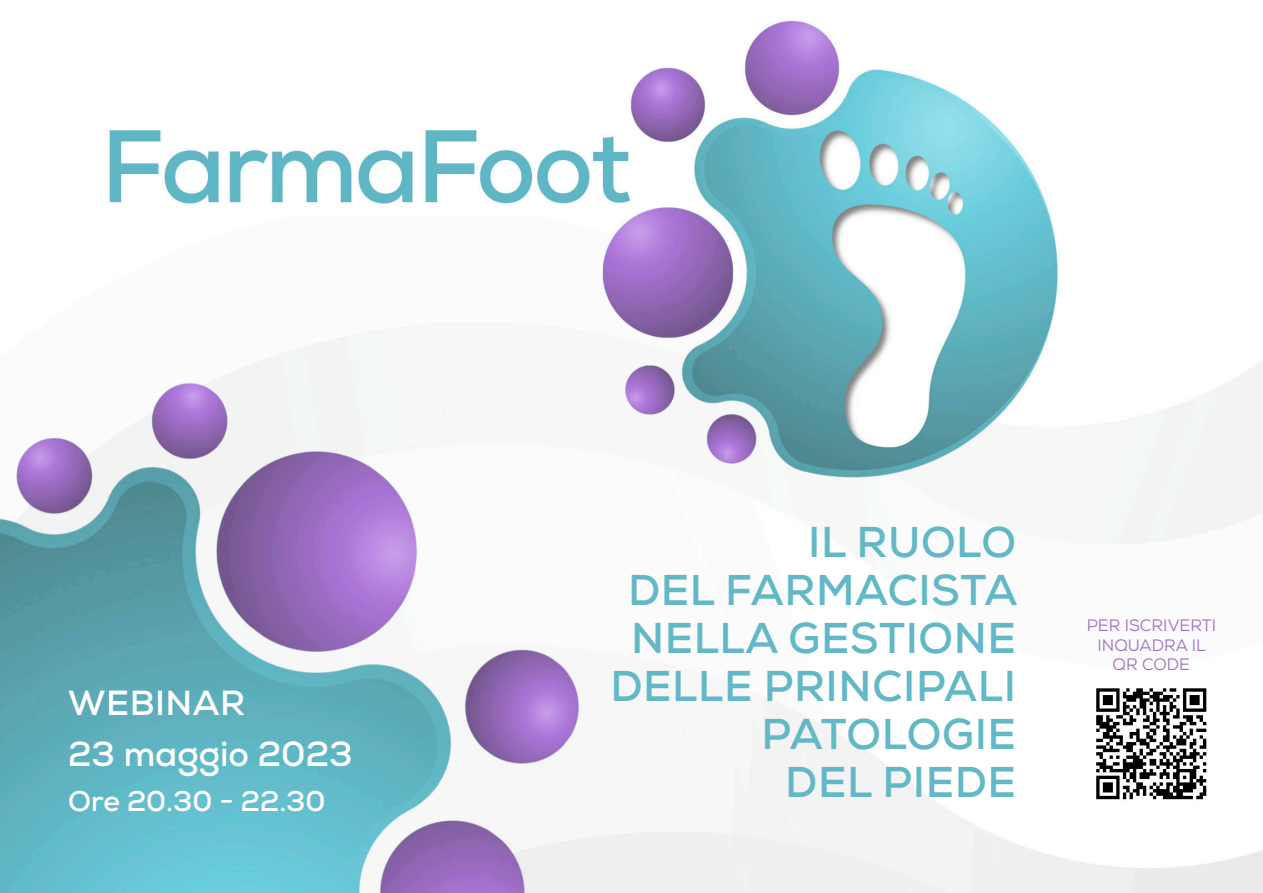
<style>
.page{position:relative;width:1263px;height:893px;background:#fff}
.page>*{position:absolute;margin:0;border:0;box-sizing:border-box;transform-origin:0 0}
.t1{font:700 43.05px "Nexa";letter-spacing:.015em;color:#62b8c6}
.t2{font:700 34.8px "Nexa";color:#fff}
.t3{font:700 28.5px "Nexa";color:#fff}
.t4{font:16.5px "Nexa";color:#9c6cc2}
</style>
<div class="page">
<img style="left:0;top:21px;width:1263px;height:872px">
<img style="left:1080px;top:673px;width:142px;height:142px">
<p class="t2" style="left:68px;top:681px;width:178px">WEBINAR</p>
<p class="t2" style="left:68px;top:732px;width:286px">23 maggio 2023</p>
<p class="t3" style="left:68px;top:783px;width:259px">Ore 20.30 - 22.30</p>
<p class="t1" style="left:808px;top:515px;width:209px">IL RUOLO</p>
<p class="t1" style="left:628px;top:563px;width:391px">DEL FARMACISTA</p>
<p class="t1" style="left:631px;top:611px;width:386px">NELLA GESTIONE</p>
<p class="t1" style="left:610px;top:659px;width:407px">DELLE PRINCIPALI</p>
<p class="t1" style="left:762px;top:707px;width:256px">PATOLOGIE</p>
<p class="t1" style="left:785px;top:755px;width:232px">DEL PIEDE</p>
<p class="t4" style="left:1087px;top:615px;width:131px">PER ISCRIVERTI</p>
<p class="t4" style="left:1097px;top:635px;width:110px">INQUADRA IL</p>
<p class="t4" style="left:1113px;top:654px;width:79px">QR CODE</p>
</div>
